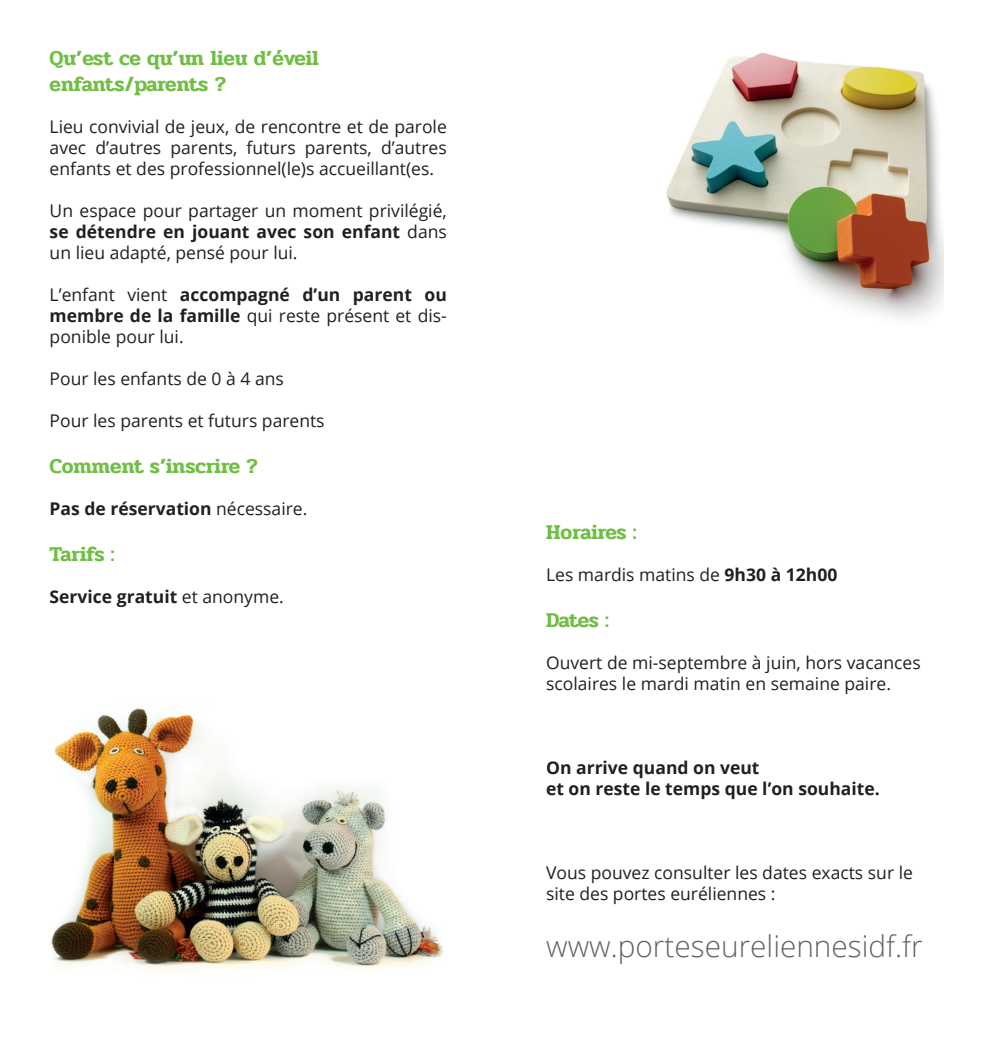
<style>
.page{position:relative;width:993px;height:1042px;background:#fff}
.page>*{position:absolute;margin:0;border:0;box-sizing:border-box;transform-origin:0 0}
.t1{font:300 29.75px "Open Sans";color:#636366}
.t2{font:600 21px/25.2px "Pridi";color:#70be44}
.t3{font:17.5px/21px "Open Sans";color:#231f20;text-align:justify}
.t4{font:700 17.5px/21px "Open Sans";color:#231f20}
.s1{font-weight:700}
.s2{font-weight:400}
</style>
<div class="page">
<img style="left:666px;top:52px;width:277px;height:267px">
<img style="left:50px;top:708px;width:394px;height:261px">
<p class="t2" style="left:50px;top:46px;width:271px">Qu’est ce qu’un lieu d’éveil enfants/parents ?</p>
<p class="t3" style="left:50px;top:115px;width:398px">Lieu convivial de jeux, de rencontre et de parole avec d’autres parents, futurs parents, d’autres enfants et des professionnel(le)s accueillant(es.</p>
<p class="t3" style="left:50px;top:199px;width:398px">Un espace pour partager un moment privilégié, <span class="s1">se détendre en jouant avec son enfant</span> dans un lieu adapté, pensé pour lui.</p>
<p class="t3" style="left:50px;top:283px;width:398px">L’enfant vient <span class="s1">accompagné d’un parent ou membre de la famille</span> qui reste présent et dis&shy;ponible pour lui.</p>
<p class="t3" style="left:50px;top:367px;width:236px">Pour les enfants de 0 à 4 ans</p>
<p class="t3" style="left:50px;top:409px;width:276px">Pour les parents et futurs parents</p>
<p class="t2" style="left:50px;top:453px;width:210px">Comment s’inscrire ?</p>
<p class="t4" style="left:50px;top:497px;width:259px">Pas de réservation <span class="s2">nécessaire.</span></p>
<p class="t2" style="left:50px;top:542px;width:66px">Tarifs :</p>
<p class="t4" style="left:50px;top:586px;width:235px">Service gratuit <span class="s2">et anonyme.</span></p>
<p class="t2" style="left:546px;top:519px;width:92px">Horaires :</p>
<p class="t3" style="left:546px;top:563px;width:292px">Les mardis matins de <span class="s1">9h30 à 12h00</span></p>
<p class="t2" style="left:546px;top:607px;width:64px">Dates :</p>
<p class="t3" style="left:546px;top:651px;width:376px">Ouvert de mi-septembre à juin, hors vacances scolaires le mardi matin en semaine paire.</p>
<p class="t4" style="left:546px;top:756px;width:335px">On arrive quand on veut<br>et on reste le temps que l’on souhaite.</p>
<p class="t3" style="left:546px;top:861px;width:368px">Vous pouvez consulter les dates exacts sur le site des portes euréliennes :</p>
<h1 class="t1" style="left:546px;top:925px;width:378px">www.porteseureliennesidf.fr</h1>
</div>
